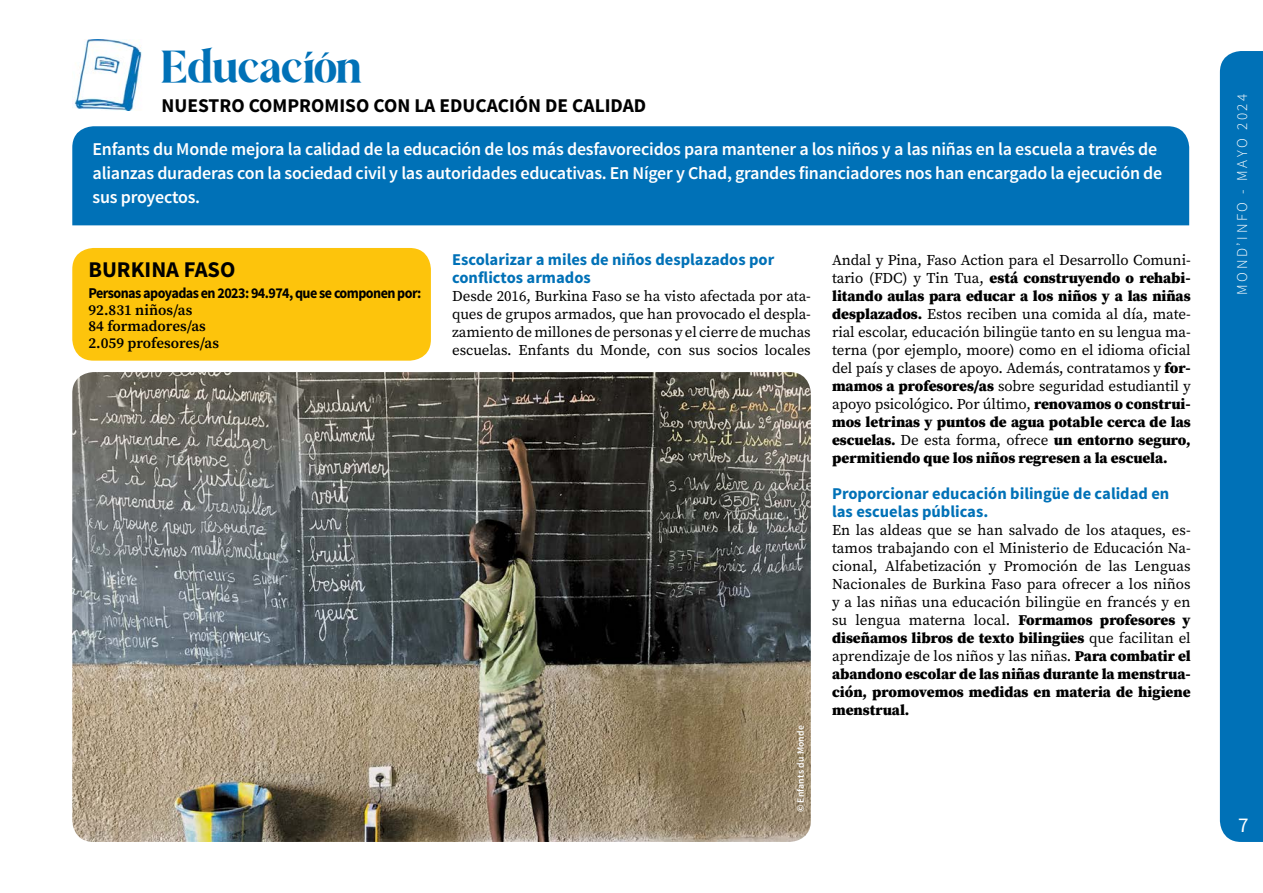
<style>
.page{position:relative;width:1263px;height:893px;background:#fff}
.page>*{position:absolute;margin:0;border:0;box-sizing:border-box;transform-origin:0 0}
.t1{font:45px "Aira";letter-spacing:-.015em;color:#0071b7}
.t2{font:700 22.5px "Source Sans Pro";color:#000}
.t3{font:21px "Source Sans Pro";color:#fff}
.t4{font:700 19.5px "Source Sans Pro";color:#000}
.t5{font:600 18px/24px "Source Sans Pro";letter-spacing:-.015em;color:#fff}
.t6{font:700 16.5px/18px "Source Sans Pro";color:#0071b7}
.t7{font:15px/18px "Source Serif Pro";letter-spacing:-.005em;color:#000;text-align:justify}
.t8{font:700 15px "Source Sans Pro";letter-spacing:-.04em;color:#000;scale:.94 1}
.t9{font:600 15px/16.5px "Source Serif Pro";color:#000}
.t10{font:300 15px "Source Sans Pro";letter-spacing:.175em;color:#fff}
.t11{font:600 9.75px "Source Sans Pro";letter-spacing:.015em;color:#fff}
.s1{font-weight:900}
</style>
<div class="page">
<img style="left:72px;top:372px;width:739px;height:470px">
<div style="left:72px;top:248px;width:359px;height:113px;background:#fdc40c;border-radius:21px"></div>
<div style="left:1220px;top:51px;width:43px;height:791px;background:#0071b7"></div>
<img style="left:72px;top:39px;width:70px;height:71px">
<div style="left:72px;top:126px;width:1117px;height:99px;background:#0071b7"></div>
<h1 class="t1" style="left:162px;top:43px;width:203px">Educación</h1>
<h3 class="t4" style="left:162px;top:93px;width:486px">NUESTRO COMPROMISO CON LA EDUCACIÓN DE CALIDAD</h3>
<p class="t5" style="left:93px;top:137px;width:1071px">Enfants du Monde mejora la calidad de la educación de los más desfavorecidos para mantener a los niños y a las niñas en la escuela a través de alianzas duraderas con la sociedad civil y las autoridades educativas. En Níger y Chad, grandes financiadores nos han encargado la ejecución de sus proyectos.</p>
<h2 class="t2" style="left:88px;top:255px;width:148px">BURKINA FASO</h2>
<p class="t8" style="left:88px;top:284px;width:356px">Personas apoyadas en 2023: 94.974, que se componen por:</p>
<p class="t9" style="left:88px;top:301px;width:132px">92.831 niños/as<br>84 formadores/as<br>2.059 profesores/as</p>
<p class="t6" style="left:452px;top:251px;width:324px">Escolarizar a miles de niños desplazados por conflictos armados</p>
<p class="t7" style="left:452px;top:287px;width:360px">Desde 2016, Burkina Faso se ha visto afectada por ata&shy;ques de grupos armados, que han provocado el despla&shy;zamiento de millones de personas y el cierre de muchas escuelas. Enfants du Monde, con sus socios locales</p>
<p class="t11" style="left:794px;top:812px;width:89px;rotate:-90deg">© Enfants du Monde</p>
<p class="t7" style="left:832px;top:251px;width:360px">Andal y Pina, Faso Action para el Desarrollo Comuni&shy;tario (FDC) y Tin Tua, <span class="s1">está construyendo o rehabi&shy;litando aulas para educar a los niños y a las niñas desplazados.</span> Estos reciben una comida al día, mate&shy;rial escolar, educación bilingüe tanto en su lengua ma&shy;terna (por ejemplo, moore) como en el idioma oficial del país y clases de apoyo. Además, contratamos y <span class="s1">for&shy;mamos a profesores/as</span> sobre seguridad estudiantil y apoyo psicológico. Por último, <span class="s1">renovamos o construi&shy;mos letrinas y puntos de agua potable cerca de las escuelas.</span> De esta forma, ofrece <span class="s1">un entorno seguro, permitiendo que los niños regresen a la escuela.</span></p>
<p class="t6" style="left:832px;top:485px;width:339px">Proporcionar educación bilingüe de calidad en las escuelas públicas.</p>
<p class="t7" style="left:832px;top:521px;width:360px">En las aldeas que se han salvado de los ataques, es&shy;tamos trabajando con el Ministerio de Educación Na&shy;cional, Alfabetización y Promoción de las Lenguas Nacionales de Burkina Faso para ofrecer a los niños y a las niñas una educación bilingüe en francés y en su lengua materna local. <span class="s1">Formamos profesores y diseñamos libros de texto bilingües</span> que facilitan el aprendizaje de los niños y las niñas. <span class="s1">Para combatir el abandono escolar de las niñas durante la menstrua&shy;ción, promovemos medidas en materia de higiene menstrual.</span></p>
<p class="t10" style="left:1233px;top:295px;width:203px;rotate:-90deg">MOND’INFO - MAYO 2024</p>
<h3 class="t3" style="left:1238px;top:812px;width:12px">7</h3>
</div>
